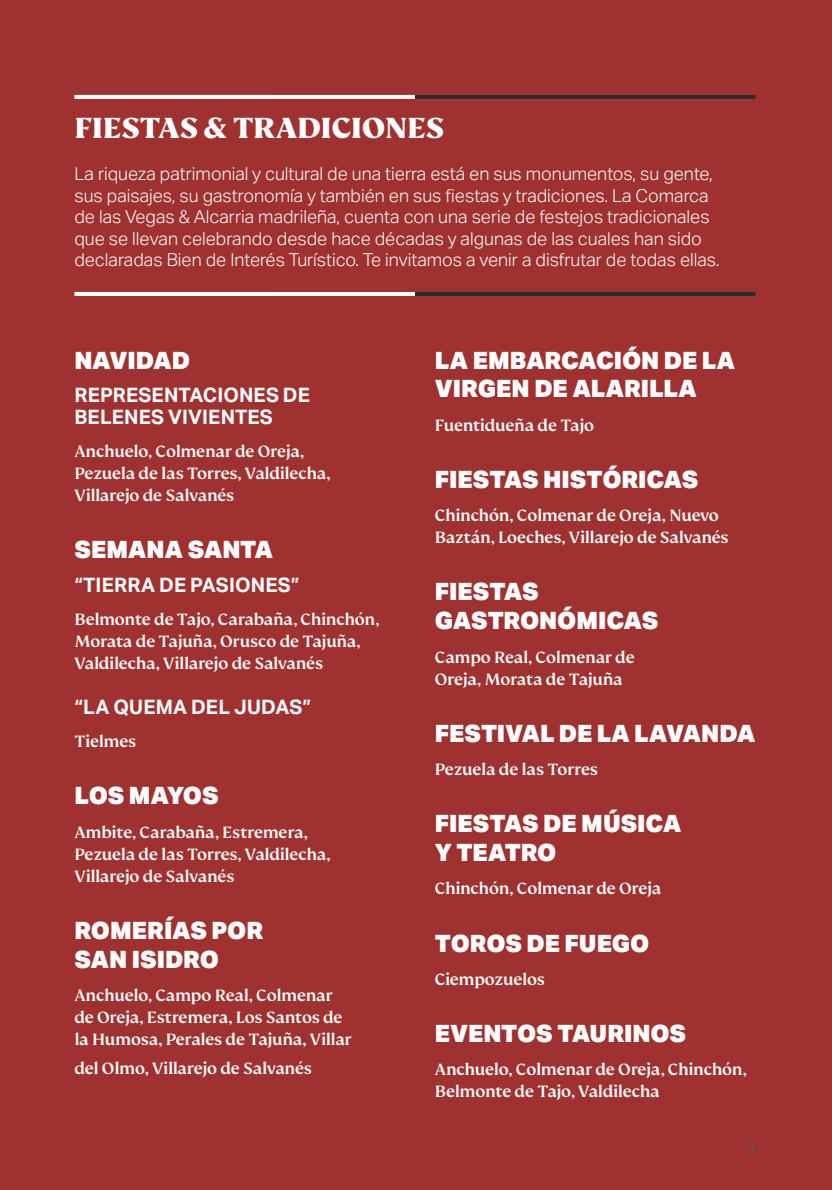
<style>
.page{position:relative;width:832px;height:1190px;background:#fff}
.page>*{position:absolute;margin:0;border:0;box-sizing:border-box;transform-origin:0 0}
.t1{font:800 32px "FS Kim";letter-spacing:-.015em;color:#fff}
.t2{font:900 24px/28.8px "Aktiv Grotesk";letter-spacing:-.005em;color:#fff}
.t3{font:700 20px/22px "Aktiv Grotesk";letter-spacing:.01em;color:#fff}
.t4{font:500 18px/22px "FS Kim";letter-spacing:-.015em;color:#fff}
.t5{font:300 18px/21.6px "Aktiv Grotesk";color:#fff}
.t6{font:300 17px "Aktiv Grotesk";color:#5c5c5b}
</style>
<div class="page">
<div style="left:0;top:0;width:831px;height:1190px;background:#9f3231"></div>
<h1 class="t1" style="left:74px;top:110px;width:371px">FIESTAS &amp; TRADICIONES</h1>
<p class="t5" style="left:74px;top:163px;width:646px">La riqueza patrimonial y cultural de una tierra está en sus monumentos, su gente, sus paisajes, su gastronomía y también en sus fiestas y tradiciones. La Comarca de las Vegas &amp; Alcarria madrileña, cuenta con una serie de festejos tradicionales que se llevan celebrando desde hace décadas y algunas de las cuales han sido declaradas Bien de Interés Turístico. Te invitamos a venir a disfrutar de todas ellas.</p>
<h2 class="t2" style="left:74px;top:345px;width:117px">NAVIDAD</h2>
<p class="t3" style="left:74px;top:383px;width:237px">REPRESENTACIONES DE<br>BELENES VIVIENTES</p>
<p class="t4" style="left:74px;top:440px;width:257px">Anchuelo, Colmenar de Oreja,<br>Pezuela de las Torres, Valdilecha,<br>Villarejo de Salvanés</p>
<h2 class="t2" style="left:74px;top:535px;width:200px">SEMANA SANTA</h2>
<p class="t3" style="left:74px;top:573px;width:226px">“TIERRA DE PASIONES”</p>
<p class="t4" style="left:74px;top:608px;width:306px">Belmonte de Tajo, Carabaña, Chinchón,<br>Morata de Tajuña, Orusco de Tajuña,<br>Valdilecha, Villarejo de Salvanés</p>
<p class="t3" style="left:74px;top:695px;width:238px">“LA QUEMA DEL JUDAS”</p>
<p class="t4" style="left:74px;top:730px;width:63px">Tielmes</p>
<h2 class="t2" style="left:74px;top:780px;width:146px">LOS MAYOS</h2>
<p class="t4" style="left:74px;top:821px;width:257px">Ambite, Carabaña, Estremera,<br>Pezuela de las Torres, Valdilecha,<br>Villarejo de Salvanés</p>
<h2 class="t2" style="left:74px;top:915px;width:190px">ROMERÍAS POR<br>SAN ISIDRO</h2>
<p class="t4" style="left:74px;top:984px;width:278px">Anchuelo, Campo Real, Colmenar de Oreja, Estremera, Los Santos de la Humosa, Perales de Tajuña, Villar</p>
<p class="t4" style="left:74px;top:1057px;width:239px">del Olmo, Villarejo de Salvanés</p>
<h2 class="t2" style="left:434px;top:345px;width:302px">LA EMBARCACIÓN DE LA<br>VIRGEN DE ALARILLA</h2>
<p class="t4" style="left:434px;top:414px;width:161px">Fuentidueña de Tajo</p>
<h2 class="t2" style="left:434px;top:464px;width:265px">FIESTAS HISTÓRICAS</h2>
<p class="t4" style="left:434px;top:504px;width:295px">Chinchón, Colmenar de Oreja, Nuevo<br>Baztán, Loeches, Villarejo de Salvanés</p>
<h2 class="t2" style="left:434px;top:577px;width:225px">FIESTAS<br>GASTRONÓMICAS</h2>
<p class="t4" style="left:434px;top:646px;width:201px">Campo Real, Colmenar de<br>Oreja, Morata de Tajuña</p>
<h2 class="t2" style="left:434px;top:718px;width:322px">FESTIVAL DE LA LAVANDA</h2>
<p class="t4" style="left:434px;top:758px;width:164px">Pezuela de las Torres</p>
<h2 class="t2" style="left:434px;top:808px;width:248px">FIESTAS DE MÚSICA<br>Y TEATRO</h2>
<p class="t4" style="left:434px;top:877px;width:228px">Chinchón, Colmenar de Oreja</p>
<h2 class="t2" style="left:434px;top:928px;width:216px">TOROS DE FUEGO</h2>
<p class="t4" style="left:434px;top:968px;width:111px">Ciempozuelos</p>
<h2 class="t2" style="left:434px;top:1018px;width:253px">EVENTOS TAURINOS</h2>
<p class="t4" style="left:434px;top:1058px;width:313px">Anchuelo, Colmenar de Oreja, Chinchón,<br>Belmonte de Tajo, Valdilecha</p>
<p class="t6" style="left:745px;top:1137px;width:12px">3</p>
</div>
